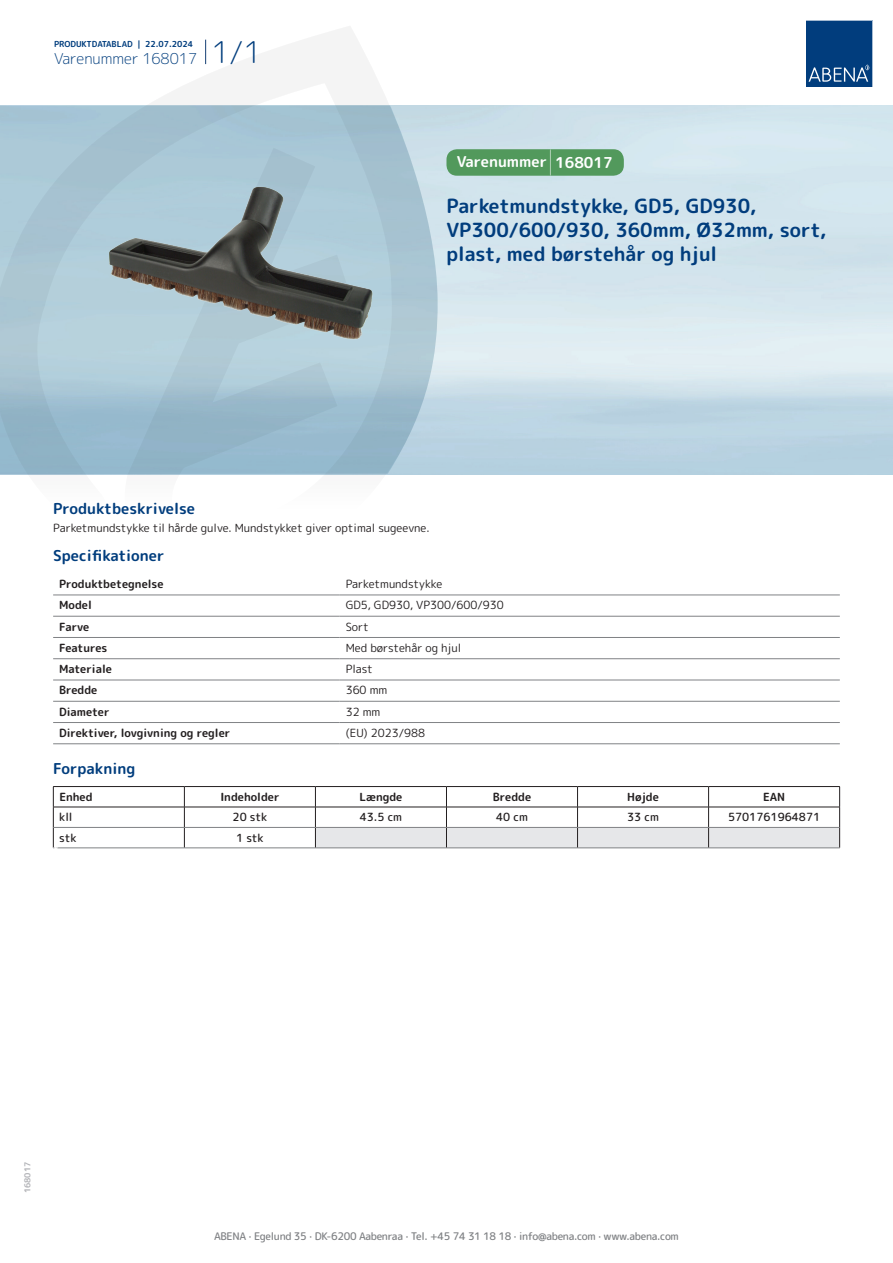
<style>
.page{position:relative;width:893px;height:1263px;background:#fff}
.page>*{position:absolute;margin:0;border:0;box-sizing:border-box;transform-origin:0 0}
.t1{font:700 19.5px/24px "Rounded Mplus 1 c";color:#013d7d}
.t2{font:700 15px "Rounded Mplus 1 c";color:#013d7d}
.t3{font:300 15px "Rounded Mplus 1 c";color:#013d7d}
.t4{font:700 15px "Rounded Mplus 1 c";color:#fff}
.t5{font:11.25px "Rounded Mplus 1 c";color:#231f20}
.t6{font:700 11.25px "Rounded Mplus 1 c";color:#231f20}
.t7{font:500 11.25px "Rounded Mplus 1 c";color:#231f20}
.t8{font:500 10.5px "Rounded Mplus 1 c";letter-spacing:-.03em;color:#808285}
.t9{font:700 10.5px "Rounded Mplus 1 c";color:#fff}
.t10{font:700 8.25px "Rounded Mplus 1 c";color:#013d7d}
.t11{font:700 8.25px "Rounded Mplus 1 c";color:#b2b3b7}
.s1{font-size:30px}
.s2{font-size:25.5px}
</style>
<div class="page">
<svg style="left:0;top:26px;width:439px;height:569px"></svg>
<svg style="left:0;top:106px;width:438px;height:368px;background:#a4c2d1"></svg>
<svg style="left:205px;top:40px;width:1px;height:24px"></svg>
<svg style="left:806px;top:20px;width:67px;height:67px;background:#144b86"></svg>
<img style="left:101px;top:127px;width:276px;height:275px">
<hr style="left:53px;top:595px;width:287px;height:1px;background:#808285">
<hr style="left:340px;top:595px;width:500px;height:1px;background:#808285">
<hr style="left:53px;top:616px;width:287px;height:1px;background:#808285">
<hr style="left:340px;top:616px;width:500px;height:1px;background:#808285">
<hr style="left:53px;top:637px;width:287px;height:1px;background:#808285">
<hr style="left:340px;top:637px;width:500px;height:1px;background:#808285">
<hr style="left:53px;top:658px;width:287px;height:1px;background:#808285">
<hr style="left:340px;top:658px;width:500px;height:1px;background:#808285">
<hr style="left:53px;top:680px;width:287px;height:1px;background:#808285">
<hr style="left:340px;top:680px;width:500px;height:1px;background:#808285">
<hr style="left:53px;top:701px;width:287px;height:1px;background:#808285">
<hr style="left:340px;top:701px;width:500px;height:1px;background:#808285">
<hr style="left:53px;top:722px;width:287px;height:1px;background:#808285">
<hr style="left:340px;top:722px;width:500px;height:1px;background:#808285">
<hr style="left:53px;top:743px;width:287px;height:1px;background:#808285">
<hr style="left:340px;top:743px;width:500px;height:1px;background:#808285">
<hr style="left:53px;top:786px;width:131px;height:1px;background:#231f20">
<hr style="left:184px;top:786px;width:131px;height:1px;background:#231f20">
<hr style="left:315px;top:786px;width:131px;height:1px;background:#231f20">
<hr style="left:446px;top:786px;width:131px;height:1px;background:#231f20">
<hr style="left:577px;top:786px;width:132px;height:1px;background:#231f20">
<hr style="left:709px;top:786px;width:131px;height:1px;background:#231f20">
<hr style="left:53px;top:807px;width:131px;height:1px;background:#231f20">
<hr style="left:184px;top:807px;width:131px;height:1px;background:#231f20">
<svg style="left:53px;top:787px;width:1px;height:61px"></svg>
<svg style="left:184px;top:787px;width:1px;height:61px"></svg>
<svg style="left:315px;top:787px;width:525px;height:61px"></svg>
<hr style="left:54px;top:827px;width:130px;height:1px;background:#808285">
<hr style="left:184px;top:827px;width:131px;height:1px;background:#808285">
<hr style="left:315px;top:827px;width:131px;height:1px;background:#808285">
<hr style="left:446px;top:827px;width:131px;height:1px;background:#808285">
<hr style="left:577px;top:827px;width:132px;height:1px;background:#808285">
<hr style="left:709px;top:827px;width:130px;height:1px;background:#808285">
<hr style="left:53px;top:848px;width:131px;height:1px;background:#808285">
<hr style="left:184px;top:848px;width:131px;height:1px;background:#808285">
<hr style="left:315px;top:848px;width:131px;height:1px;background:#808285">
<hr style="left:446px;top:848px;width:131px;height:1px;background:#808285">
<hr style="left:577px;top:848px;width:132px;height:1px;background:#808285">
<hr style="left:709px;top:848px;width:131px;height:1px;background:#808285">
<div style="left:446px;top:149px;width:178px;height:27px;background:#52995c;border-radius:10px"></div>
<p class="t10" style="left:54px;top:38px;width:141px">PRODUKTDATABLAD | 22.07.2024</p>
<h2 class="t3" style="left:54px;top:48px;width:209px">Varenummer 168017 <span class="s1">1/1</span></h2>
<h2 class="t4" style="left:457px;top:151px;width:157px">Varenummer <span class="s2">|</span> 168017</h2>
<h1 class="t1" style="left:446px;top:194px;width:382px">Parketmundstykke, GD5, GD930,<br>VP300/600/930, 360mm, Ø32mm, sort, plast, med børstehår og hjul</h1>
<h2 class="t2" style="left:53px;top:498px;width:143px">Produktbeskrivelse</h2>
<p class="t5" style="left:53px;top:520px;width:378px">Parketmundstykke til hårde gulve. Mundstykket giver optimal sugeevne.</p>
<h2 class="t2" style="left:53px;top:545px;width:113px">Specifikationer</h2>
<p class="t6" style="left:59px;top:576px;width:106px">Produktbetegnelse</p>
<p class="t5" style="left:346px;top:576px;width:98px">Parketmundstykke</p>
<p class="t6" style="left:59px;top:597px;width:34px">Model</p>
<p class="t5" style="left:346px;top:597px;width:159px">GD5, GD930, VP300/600/930</p>
<p class="t6" style="left:59px;top:618px;width:32px">Farve</p>
<p class="t5" style="left:346px;top:618px;width:25px">Sort</p>
<p class="t6" style="left:59px;top:640px;width:50px">Features</p>
<p class="t5" style="left:346px;top:640px;width:117px">Med børstehår og hjul</p>
<p class="t6" style="left:59px;top:661px;width:54px">Materiale</p>
<p class="t5" style="left:346px;top:661px;width:29px">Plast</p>
<p class="t6" style="left:59px;top:682px;width:40px">Bredde</p>
<p class="t5" style="left:346px;top:682px;width:43px">360 mm</p>
<p class="t6" style="left:59px;top:704px;width:52px">Diameter</p>
<p class="t5" style="left:346px;top:704px;width:36px">32 mm</p>
<p class="t6" style="left:59px;top:725px;width:173px">Direktiver, lovgivning og regler</p>
<p class="t5" style="left:346px;top:725px;width:81px">(EU) 2023/988</p>
<h2 class="t2" style="left:53px;top:758px;width:84px">Forpakning</h2>
<p class="t6" style="left:59px;top:789px;width:35px">Enhed</p>
<p class="t6" style="left:220px;top:789px;width:61px">Indeholder</p>
<p class="t6" style="left:359px;top:789px;width:44px">Længde</p>
<p class="t6" style="left:493px;top:789px;width:40px">Bredde</p>
<p class="t6" style="left:627px;top:789px;width:33px">Højde</p>
<p class="t6" style="left:763px;top:789px;width:24px">EAN</p>
<p class="t7" style="left:59px;top:809px;width:15px">kll</p>
<p class="t7" style="left:233px;top:809px;width:36px">20 stk</p>
<p class="t7" style="left:360px;top:809px;width:44px">43.5 cm</p>
<p class="t7" style="left:496px;top:809px;width:33px">40 cm</p>
<p class="t7" style="left:627px;top:809px;width:33px">33 cm</p>
<p class="t7" style="left:728px;top:809px;width:94px">5701761964871</p>
<p class="t7" style="left:59px;top:830px;width:19px">stk</p>
<p class="t7" style="left:236px;top:830px;width:29px">1 stk</p>
<p class="t9" style="left:53px;top:843px;width:7px">*</p>
<p class="t11" style="left:22px;top:1193px;width:33px;rotate:-90deg">168017</p>
<p class="t8" style="left:214px;top:1229px;width:466px">ABENA · Egelund 35 · DK-6200 Aabenraa · Tel. +45 74 31 18 18 · info@abena.com · www.abena.com</p>
</div>
